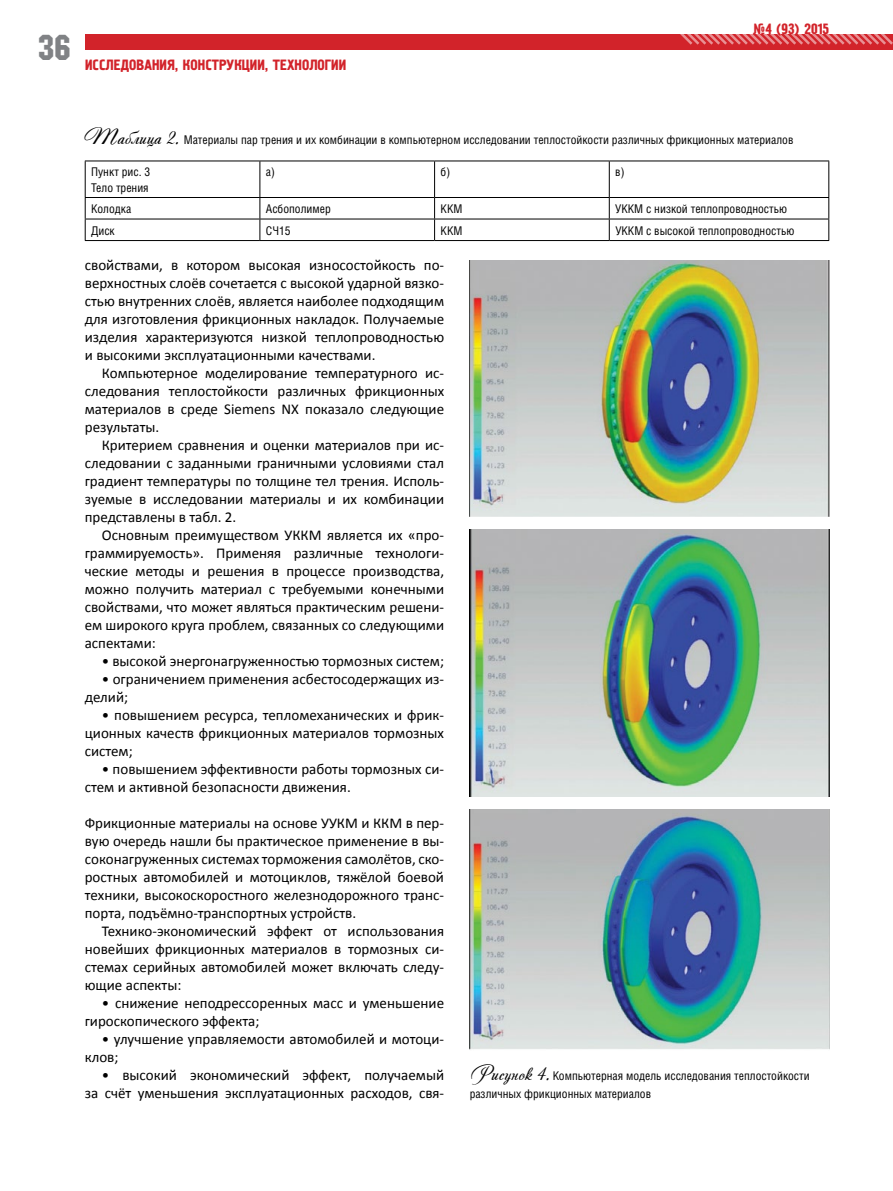
<style>
.page{position:relative;width:893px;height:1191px;background:#fff}
.page>*{position:absolute;margin:0;border:0;box-sizing:border-box;transform-origin:0 0}
.t1{font:36px "Machine C";color:#808285}
.t2{font:15px/18px "Calibri";color:#000;text-align:justify}
.t3{font:15px "Pollock 1 C";color:#d2232a}
.t4{font:12px/18px "Helios Cond";color:#000}
.s1{font-family:"Andantinoscript";font-size:21px}
</style>
<div class="page">
<div style="left:85px;top:34px;width:808px;height:16px;background:#d2232a"></div>
<svg style="left:680px;top:34px;width:213px;height:11px"></svg>
<hr style="left:85px;top:161px;width:175px;height:1px;background:#000">
<hr style="left:85px;top:161px;width:1px;height:36px;background:#000">
<hr style="left:260px;top:161px;width:175px;height:1px;background:#000">
<hr style="left:260px;top:161px;width:1px;height:36px;background:#000">
<hr style="left:435px;top:161px;width:174px;height:1px;background:#000">
<hr style="left:434px;top:161px;width:1px;height:36px;background:#000">
<hr style="left:609px;top:161px;width:220px;height:1px;background:#000">
<hr style="left:609px;top:161px;width:1px;height:36px;background:#000">
<hr style="left:828px;top:161px;width:1px;height:36px;background:#000">
<hr style="left:85px;top:197px;width:175px;height:1px;background:#000">
<hr style="left:260px;top:197px;width:175px;height:1px;background:#000">
<hr style="left:435px;top:197px;width:174px;height:1px;background:#000">
<hr style="left:609px;top:197px;width:220px;height:1px;background:#000">
<hr style="left:85px;top:219px;width:175px;height:1px;background:#000">
<svg style="left:85px;top:198px;width:1px;height:42px"></svg>
<hr style="left:260px;top:219px;width:175px;height:1px;background:#000">
<svg style="left:260px;top:198px;width:1px;height:42px"></svg>
<hr style="left:435px;top:219px;width:174px;height:1px;background:#000">
<svg style="left:434px;top:198px;width:1px;height:42px"></svg>
<hr style="left:609px;top:219px;width:220px;height:1px;background:#000">
<svg style="left:609px;top:198px;width:1px;height:42px"></svg>
<svg style="left:828px;top:198px;width:1px;height:42px"></svg>
<hr style="left:85px;top:240px;width:175px;height:1px;background:#000">
<hr style="left:260px;top:240px;width:175px;height:1px;background:#000">
<hr style="left:435px;top:240px;width:174px;height:1px;background:#000">
<hr style="left:609px;top:240px;width:220px;height:1px;background:#000">
<img style="left:470px;top:809px;width:359px;height:241px">
<img style="left:470px;top:529px;width:359px;height:267px">
<img style="left:470px;top:260px;width:359px;height:256px">
<h1 class="t1" style="left:38px;top:27px;width:34px">36</h1>
<p class="t3" style="left:85px;top:56px;width:255px">Исследования, конструкции , технологии</p>
<p class="t3" style="left:753px;top:21px;width:78px">№4 (93) 2015</p>
<p class="t4" style="left:85px;top:131px;width:710px"><span class="s1">Таблица 2.</span> Материалы пар трения и их комбинации в компьютерном исследовании теплостойкости различных фрикционных материалов</p>
<p class="t4" style="left:91px;top:164px;width:61px;line-height:15px">Пункт рис. 3<br>Тело трения</p>
<p class="t4" style="left:266px;top:163px;width:11px">a)</p>
<p class="t4" style="left:441px;top:163px;width:11px">б)</p>
<p class="t4" style="left:615px;top:163px;width:11px">в)</p>
<p class="t4" style="left:91px;top:199px;width:41px">Колодка</p>
<p class="t4" style="left:266px;top:199px;width:66px">Асбополимер</p>
<p class="t4" style="left:441px;top:199px;width:23px">ККМ</p>
<p class="t4" style="left:615px;top:199px;width:173px">УККМ с низкой теплопроводностью</p>
<p class="t4" style="left:91px;top:221px;width:25px">Диск</p>
<p class="t4" style="left:266px;top:221px;width:26px">СЧ15</p>
<p class="t4" style="left:441px;top:221px;width:23px">ККМ</p>
<p class="t4" style="left:615px;top:221px;width:181px">УККМ с высокой теплопроводностью</p>
<p class="t2" style="left:85px;top:256px;width:361px">свойствами, в котором высокая износостойкость по&shy;верхностных слоёв сочетается с высокой ударной вязко&shy;стью внутренних слоёв, является наиболее подходящим для изготовления фрикционных накладок. Получаемые изделия характеризуются низкой теплопроводностью и высокими эксплуатационными качествами.</p>
<p class="t2" style="left:85px;top:364px;width:361px;text-indent:17px">Компьютерное моделирование температурного ис&shy;следования теплостойкости различных фрикционных материалов в среде Siemens NX показало следующие результаты.</p>
<p class="t2" style="left:85px;top:436px;width:361px;text-indent:17px">Критерием сравнения и оценки материалов при ис&shy;следовании с заданными граничными условиями стал градиент температуры по толщине тел трения. Исполь&shy;зуемые в исследовании материалы и их комбинации представлены в табл. 2.</p>
<p class="t2" style="left:85px;top:526px;width:361px;text-indent:17px">Основным преимуществом УККМ является их «про&shy;граммируемость». Применяя различные технологи&shy;ческие методы и решения в процессе производства, можно получить материал с требуемыми конечными свойствами, что может являться практическим решени&shy;ем широкого круга проблем, связанных со следующими аспектами:</p>
<p class="t2" style="left:102px;top:652px;width:344px">• высокой энергонагруженностью тормозных систем;</p>
<p class="t2" style="left:85px;top:670px;width:361px;text-indent:17px">• ограничением применения асбестосодержащих из&shy;делий;</p>
<p class="t2" style="left:85px;top:706px;width:361px;text-indent:17px">• повышением ресурса, тепломеханических и фрик&shy;ционных качеств фрикционных материалов тормозных систем;</p>
<p class="t2" style="left:85px;top:760px;width:361px;text-indent:17px">• повышением эффективности работы тормозных си&shy;стем и активной безопасности движения.</p>
<p class="t2" style="left:85px;top:814px;width:361px">Фрикционные материалы на основе УУКМ и ККМ в пер&shy;вую очередь нашли бы практическое применение в вы&shy;соконагруженных системах торможения самолётов, ско&shy;ростных автомобилей и мотоциклов, тяжёлой боевой техники, высокоскоростного железнодорожного транс&shy;порта, подъёмно-транспортных устройств.</p>
<p class="t2" style="left:85px;top:922px;width:361px;text-indent:17px">Технико-экономический эффект от использования новейших фрикционных материалов в тормозных си&shy;стемах серийных автомобилей может включать следу&shy;ющие аспекты:</p>
<p class="t2" style="left:85px;top:994px;width:361px;text-indent:17px">• снижение неподрессоренных масс и уменьшение гироскопического эффекта;</p>
<p class="t2" style="left:85px;top:1030px;width:361px;text-indent:17px">• улучшение управляемости автомобилей и мотоци&shy;клов;</p>
<p class="t2" style="left:85px;top:1066px;width:361px;text-align:right">• высокий экономический эффект, получаемый за счёт уменьшения эксплуатационных расходов, свя-</p>
<p class="t4" style="left:470px;top:1067px;width:341px"><span class="s1">Рисунок 4.</span> Компьютерная модель исследования теплостойкости различных фрикционных материалов</p>
</div>
